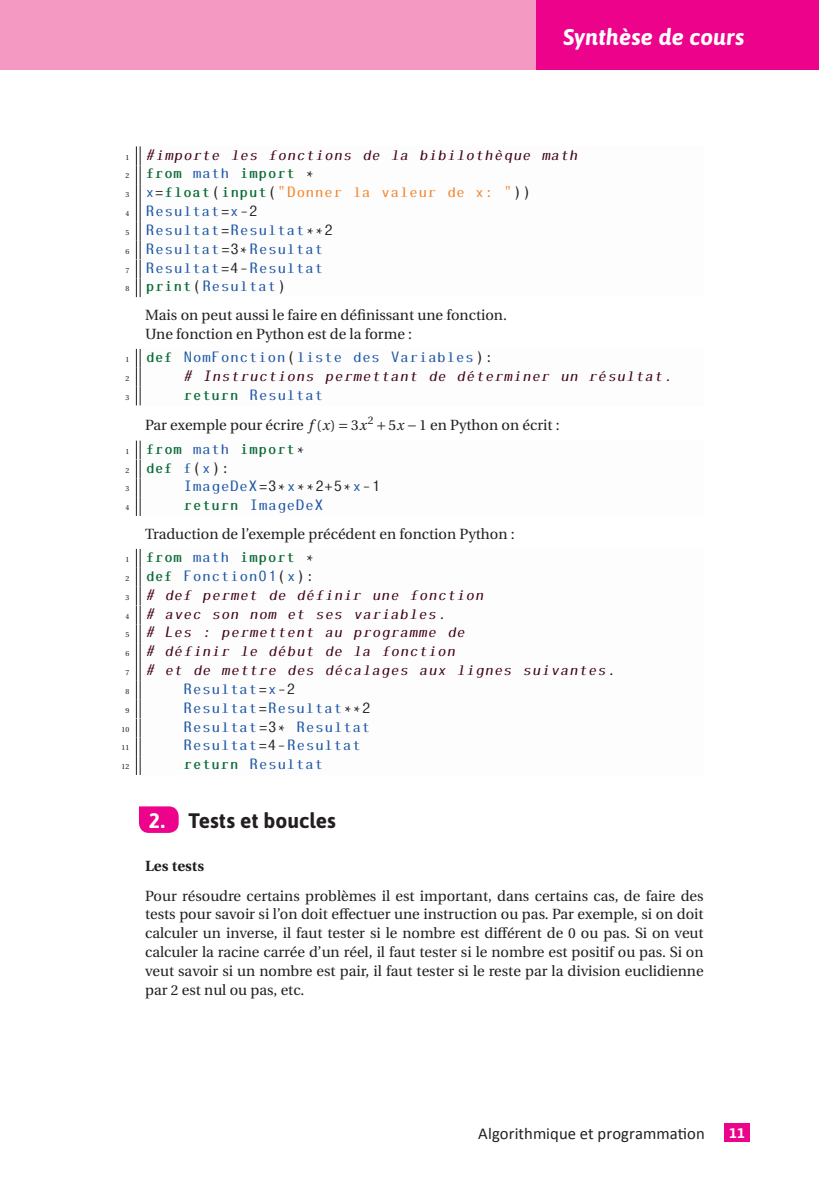
<style>
.page{position:relative;width:819px;height:1191px;background:#fff}
.page>*{position:absolute;margin:0;border:0;box-sizing:border-box;transform-origin:0 0}
.t1{font:italic 700 22.75px "Asap";letter-spacing:.005em;color:#fff}
.t2{font:700 22.57px "Erewhon";color:#231f20}
.t3{font:700 21px "Asap";color:#231f20}
.t4{font:16.62px "Calibri";letter-spacing:.005em;color:#231f20}
.t5{font:15.75px/18.9px "Erewhon";color:#231f20}
.t6{font:15.75px/18.9px "Tt Kp Regular";letter-spacing:.06em;color:#1e56a6}
.t7{font:15.75px/18.9px "Tt Kp Regular Slant 167";letter-spacing:.06em;color:#42001b}
.t8{font:15.75px/18.9px "Tt Kp Medium";letter-spacing:.06em;color:#0a6a36}
.t9{font:15.75px "Tt Kp Regular";letter-spacing:.06em;color:#231f20}
.t10{font:700 15.75px "Erewhon";color:#231f20}
.t11{font:700 14px "Asap";color:#fff}
.t12{font:7.88px "Erewhon";color:#231f20}
.s1{font-family:"Erewhon";font-size:7.88px;color:#231f20}
.s2{font-family:"Tt Kp Regular";color:#1e56a6}
.s3{font-family:"Tt Kp Regular";color:#231f20}
.s4{color:#231f20}
.s5{font-family:"Tt Kp Medium";color:#0a6a36}
.s6{color:#f5832a}
.s7{font-family:"Utopia";font-style:italic;font-size:14.35px}
.s8{font-family:"Utopia";font-size:14.35px}
.s9{color:#1e56a6}
.s10{color:#fff}
</style>
<div class="page">
<div style="left:0;top:0;width:819px;height:69px;background:#f499c2"></div>
<div style="left:536px;top:0;width:283px;height:69px;background:#ed028c"></div>
<svg style="left:136px;top:146px;width:5px;height:151px"></svg>
<svg style="left:136px;top:349px;width:5px;height:56px"></svg>
<svg style="left:136px;top:440px;width:5px;height:76px"></svg>
<svg style="left:136px;top:549px;width:5px;height:226px"></svg>
<svg style="left:139px;top:806px;width:40px;height:27px"></svg>
<div style="left:724px;top:1123px;width:25px;height:18px;background:#ed028c"></div>
<h1 class="t1" style="left:563px;top:22px;width:183px">Synthèse de cours</h1>
<p class="t7" style="left:125px;top:145px;width:453px"><span class="s1">1</span> #importe les fonctions de la bibilothèque math</p>
<p class="t8" style="left:125px;top:163px;width:190px"><span class="s1">2</span> from <span class="s2">math</span> import <span class="s3">*</span></p>
<p class="t6" style="left:125px;top:182px;width:407px"><span class="s1">3</span> x<span class="s4">=</span><span class="s5">float</span><span class="s4">(</span><span class="s5">input</span><span class="s4">(</span><span class="s6">"Donner la valeur de x: "</span><span class="s4">))<br></span><span class="s1">4</span> Resultat<span class="s4">=</span>x<span class="s4">-2<br></span><span class="s1">5</span> Resultat<span class="s4">=</span>Resultat<span class="s4">**2<br></span><span class="s1">6</span> Resultat<span class="s4">=3*</span>Resultat<br><span class="s1">7</span> Resultat<span class="s4">=4-</span>Resultat<br><span class="s1">8</span> <span class="s5">print</span><span class="s4">(</span>Resultat<span class="s4">)</span></p>
<p class="t5" style="left:145px;top:305px;width:363px">Mais on peut aussi le faire en définissant une fonction.<br>Une fonction en Python est de la forme :</p>
<p class="t6" style="left:125px;top:347px;width:369px"><span class="s1">1</span> <span class="s5">def</span> NomFonction<span class="s4">(</span>liste des Variables<span class="s4">):</span></p>
<p class="t12" style="left:125px;top:373px;width:5px">2</p>
<p class="t7" style="left:183px;top:366px;width:490px"># Instructions permettant de déterminer un résultat.</p>
<p class="t12" style="left:125px;top:391px;width:5px">3</p>
<p class="t6" style="left:184px;top:385px;width:141px"><span class="s5">return</span> Resultat</p>
<p class="t5" style="left:145px;top:416px;width:416px">Par exemple pour écrire <span class="s7">f</span> <span class="s8">(</span><span class="s7">x</span><span class="s8">) 3</span><span class="s7">x</span><sup>2</sup> <span class="s8">5</span><span class="s7">x</span> −<span class="s8">1</span> en Python on écrit :</p>
<p class="t8" style="left:125px;top:439px;width:181px"><span class="s1">1</span> from <span class="s2">math</span> import<span class="s3">*<br></span><span class="s1">2</span> def <span class="s2">f</span><span class="s3">(</span><span class="s2">x</span><span class="s3">):</span></p>
<p class="t12" style="left:125px;top:483px;width:5px">3</p>
<p class="t9" style="left:184px;top:477px;width:197px"><span class="s9">ImageDeX</span>=3*<span class="s9">x</span>**2+5*<span class="s9">x</span>-1</p>
<p class="t12" style="left:125px;top:502px;width:5px">4</p>
<p class="t6" style="left:184px;top:495px;width:141px"><span class="s5">return</span> ImageDeX</p>
<p class="t5" style="left:145px;top:524px;width:371px">Traduction de l’exemple précédent en fonction Python :</p>
<p class="t8" style="left:125px;top:547px;width:190px"><span class="s1">1</span> from <span class="s2">math</span> import <span class="s3">*</span></p>
<p class="t6" style="left:125px;top:566px;width:190px"><span class="s1">2</span> <span class="s5">def</span> Fonction01<span class="s4">(</span>x<span class="s4">):</span></p>
<p class="t7" style="left:125px;top:585px;width:491px"><span class="s1">3</span> # def permet de définir une fonction<br><span class="s1">4</span> # avec son nom et ses variables.<br><span class="s1">5</span> # Les : permettent au programme de<br><span class="s1">6</span> # définir le début de la fonction<br><span class="s1">7</span> # et de mettre des décalages aux lignes suivantes.</p>
<p class="t12" style="left:125px;top:685px;width:5px">8</p>
<p class="t6" style="left:184px;top:679px;width:113px">Resultat<span class="s4">=</span>x<span class="s4">-2</span></p>
<p class="t12" style="left:125px;top:704px;width:5px">9</p>
<p class="t6" style="left:184px;top:698px;width:188px">Resultat<span class="s4">=</span>Resultat<span class="s4">**2</span></p>
<p class="t12" style="left:122px;top:723px;width:9px">10</p>
<p class="t6" style="left:184px;top:716px;width:188px">Resultat<span class="s4">=3*</span> Resultat</p>
<p class="t12" style="left:122px;top:742px;width:9px">11</p>
<p class="t6" style="left:184px;top:735px;width:178px">Resultat<span class="s4">=4-</span>Resultat</p>
<p class="t12" style="left:122px;top:761px;width:9px">12</p>
<p class="t6" style="left:184px;top:754px;width:141px"><span class="s5">return</span> Resultat</p>
<h3 class="t3" style="left:149px;top:806px;width:188px"><span class="s10">2.</span> Tests et boucles</h3>
<h2 class="t2" style="left:145px;top:807px;width:198px">2. Tests et boucles</h2>
<p class="t10" style="left:145px;top:854px;width:60px">Les tests</p>
<p class="t5" style="left:145px;top:886px;width:560px;text-align:justify">Pour résoudre certains problèmes il est important, dans certains cas, de faire des tests pour savoir si l’on doit effectuer une instruction ou pas. Par exemple, si on doit calculer un inverse, il faut tester si le nombre est différent de <span class="s8">0</span> ou pas. Si on veut calculer la racine carrée d’un réel, il faut tester si le nombre est positif ou pas. Si on veut savoir si un nombre est pair, il faut tester si le reste par la division euclidienne par <span class="s8">2</span> est nul ou pas, etc.</p>
<p class="t4" style="left:478px;top:1123px;width:228px">Algorithmique et programmation</p>
<p class="t11" style="left:729px;top:1123px;width:17px">11</p>
</div>
